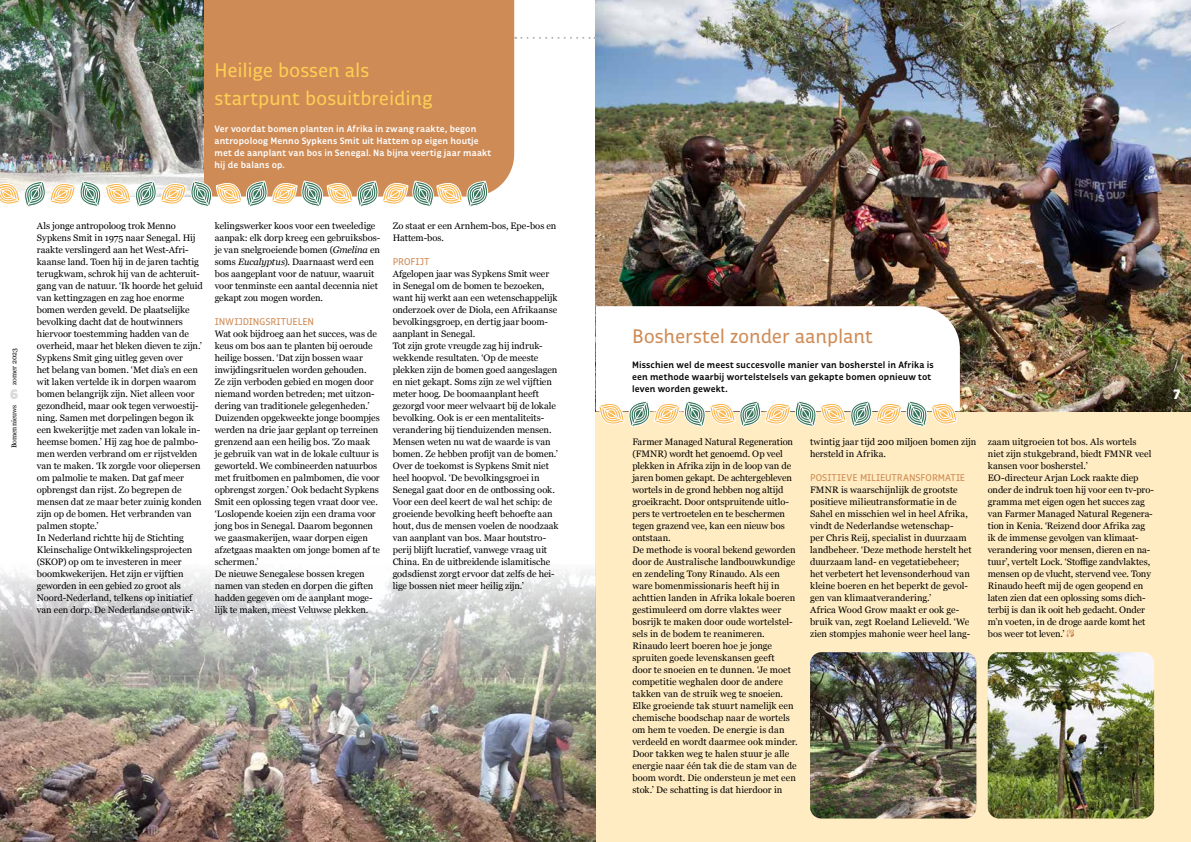
<style>
.page{position:relative;width:1191px;height:842px;background:#fff}
.page>*{position:absolute;margin:0;border:0;box-sizing:border-box;transform-origin:0 0}
.t1{font:20px/28px "Respublika FY";letter-spacing:-.005em;color:#fecf54}
.t2{font:20px "Respublika FY";letter-spacing:-.005em;color:#cf8b55}
.t3{font:900 14px "Respublika FY";color:#dadada}
.t4{font:900 14px "Respublika FY";color:#fff}
.t5{font:10px "Respublika FY";letter-spacing:-.005em;color:#cf8b55}
.t6{font:9.4px/12px "Georgia";letter-spacing:-.005em;color:#000}
.t7{font:700 9.4px/12px "Respublika FY";letter-spacing:.01em;color:#fff}
.t8{font:700 9.4px/12px "Respublika FY";letter-spacing:.01em;color:#000}
.t9{font:7px "Georgia";color:#000}
.s1{font-style:italic}
</style>
<div class="page">
<div style="left:595px;top:412px;width:596px;height:430px;background:#ffecc2"></div>
<img style="left:810px;top:652px;width:166px;height:166px">
<img style="left:987px;top:652px;width:167px;height:166px">
<img style="left:595px;top:0;width:596px;height:412px">
<div style="left:203px;top:0;width:311px;height:193px;background:#cf8b55"></div>
<img style="left:0;top:569px;width:595px;height:273px">
<svg style="left:515px;top:37px;width:80px;height:2px"></svg>
<svg style="left:1066px;top:630px;width:8px;height:7px"></svg>
<img style="left:0;top:0;width:203px;height:180px">
<svg style="left:0;top:180px;width:490px;height:27px"></svg>
<svg style="left:596px;top:306px;width:364px;height:121px"></svg>
<h1 class="t1" style="left:214px;top:57px;width:219px">Heilige bossen als startpunt bosuitbreiding</h1>
<p class="t7" style="left:214px;top:123px;width:278px">Ver voordat bomen planten in Afrika in zwang raakte, begon antropoloog Menno Sypkens Smit uit Hattem op eigen houtje met de aanplant van bos in Senegal. Na bijna veertig jaar maakt hij de balans op.</p>
<p class="t9" style="left:9px;top:385px;width:38px;rotate:-90deg">zomer 2023</p>
<p class="t9" style="left:9px;top:448px;width:45px;rotate:-90deg">Bomennieuws</p>
<h2 class="t3" style="left:10px;top:385px;width:10px">6</h2>
<p class="t6" style="left:37px;top:219px;width:167px">Als jonge antropoloog trok Menno Sypkens Smit in 1975 naar Senegal. Hij raakte verslingerd aan het West-Afri&shy;kaanse land. Toen hij in de jaren tachtig terugkwam, schrok hij van de achteruit&shy;gang van de natuur. ‘Ik hoorde het geluid van kettingzagen en zag hoe enorme bomen werden geveld. De plaatselijke bevolking dacht dat de houtwinners hiervoor toestemming hadden van de overheid, maar het bleken dieven te zijn.’ Sypkens Smit ging uitleg geven over<br>het belang van bomen. ‘Met dia’s en een wit laken vertelde ik in dorpen waarom bomen belangrijk zijn. Niet alleen voor gezondheid, maar ook tegen verwoestij&shy;ning. Samen met dorpelingen begon ik een kwekerijtje met zaden van lokale in&shy;heemse bomen.’ Hij zag hoe de palmbo&shy;men werden verbrand om er rijstvelden van te maken. ‘Ik zorgde voor oliepersen om palmolie te maken. Dat gaf meer opbrengst dan rijst. Zo begrepen de mensen dat ze maar beter zuinig konden zijn op de bomen. Het verbranden van palmen stopte.’<br>In Nederland richtte hij de Stichting Kleinschalige Ontwikkelingsprojecten (SKOP) op om te investeren in meer boomkwekerijen. Het zijn er vijftien geworden in een gebied zo groot als Noord-Nederland, telkens op initiatief van een dorp. De Nederlandse ontwik-</p>
<p class="t6" style="left:215px;top:219px;width:167px">kelingswerker koos voor een tweeledige aanpak: elk dorp kreeg een gebruiksbos&shy;je van snelgroeiende bomen (<span class="s1">Gmelina</span> en soms <span class="s1">Eucalyptus</span>). Daarnaast werd een bos aangeplant voor de natuur, waaruit voor tenminste een aantal decennia niet gekapt zou mogen worden.</p>
<p class="t5" style="left:215px;top:315px;width:101px">INWIJDINGSRITUELEN</p>
<p class="t6" style="left:215px;top:327px;width:167px">Wat ook bijdroeg aan het succes, was de keus om bos aan te planten bij oeroude heilige bossen. ‘Dat zijn bossen waar inwijdingsrituelen worden gehouden.<br>Ze zijn verboden gebied en mogen door niemand worden betreden; met uitzon&shy;dering van traditionele gelegenheden.’ Duizenden opgekweekte jonge boompjes werden na drie jaar geplant op terreinen grenzend aan een heilig bos. ‘Zo maak<br>je gebruik van wat in de lokale cultuur is geworteld. We combineerden natuurbos met fruitbomen en palmbomen, die voor opbrengst zorgen.’ Ook bedacht Sypkens Smit een oplossing tegen vraat door vee. ‘Loslopende koeien zijn een drama voor jong bos in Senegal. Daarom begonnen we gaasmakerijen, waar dorpen eigen afzetgaas maakten om jonge bomen af te schermen.’<br>De nieuwe Senegalese bossen kregen namen van steden en dorpen die giften hadden gegeven om de aanplant moge&shy;lijk te maken, meest Veluwse plekken.</p>
<p class="t6" style="left:393px;top:219px;width:165px">Zo staat er een Arnhem-bos, Epe-bos en<br>Hattem-bos.</p>
<p class="t5" style="left:393px;top:255px;width:38px">PROFIJT</p>
<p class="t6" style="left:393px;top:267px;width:167px">Afgelopen jaar was Sypkens Smit weer in Senegal om de bomen te bezoeken, want hij werkt aan een wetenschappelijk onderzoek over de Diola, een Afrikaanse bevolkingsgroep, en dertig jaar boom&shy;aanplant in Senegal.<br>Tot zijn grote vreugde zag hij indruk&shy;wekkende resultaten. ‘Op de meeste plekken zijn de bomen goed aangeslagen en niet gekapt. Soms zijn ze wel vijftien meter hoog. De boomaanplant heeft gezorgd voor meer welvaart bij de lokale bevolking. Ook is er een mentaliteits&shy;verandering bij tienduizenden mensen.<br>Mensen weten nu wat de waarde is van bomen. Ze hebben profijt van de bomen.’ Over de toekomst is Sypkens Smit niet heel hoopvol. ‘De bevolkingsgroei in Senegal gaat door en de ontbossing ook.<br>Voor een deel keert de wal het schip: de groeiende bevolking heeft behoefte aan hout, dus de mensen voelen de noodzaak van aanplant van bos. Maar houtstro&shy;perij blijft lucratief, vanwege vraag uit China. En de uitbreidende islamitische godsdienst zorgt ervoor dat zelfs de hei&shy;lige bossen niet meer heilig zijn.’</p>
<h1 class="t2" style="left:632px;top:324px;width:242px">Bosherstel zonder aanplant</h1>
<p class="t8" style="left:632px;top:359px;width:303px">Misschien wel de meest succesvolle manier van bosherstel in Afrika is een methode waarbij wortelstelsels van gekapte bomen opnieuw tot leven worden gewekt.</p>
<p class="t6" style="left:632px;top:435px;width:167px">Farmer Managed Natural Regeneration (FMNR) wordt het genoemd. Op veel plekken in Afrika zijn in de loop van de jaren bomen gekapt. De achtergebleven wortels in de grond hebben nog altijd groeikracht. Door ontspruitende uitlo&shy;pers te vertroetelen en te beschermen tegen grazend vee, kan een nieuw bos ontstaan.<br>De methode is vooral bekend geworden door de Australische landbouwkundige en zendeling Tony Rinaudo. Als een ware bomenmissionaris heeft hij in achttien landen in Afrika lokale boeren gestimuleerd om dorre vlaktes weer bosrijk te maken door oude wortelstel&shy;sels in de bodem te reanimeren.<br>Rinaudo leert boeren hoe je jonge spruiten goede levenskansen geeft<br>door te snoeien en te dunnen. ‘Je moet competitie weghalen door de andere takken van de struik weg te snoeien.<br>Elke groeiende tak stuurt namelijk een chemische boodschap naar de wortels om hem te voeden. De energie is dan verdeeld en wordt daarmee ook minder.<br>Door takken weg te halen stuur je alle energie naar één tak die de stam van de boom wordt. Die ondersteun je met een stok.’ De schatting is dat hierdoor in</p>
<p class="t6" style="left:810px;top:435px;width:168px">twintig jaar tijd 200 miljoen bomen zijn hersteld in Afrika.</p>
<p class="t5" style="left:810px;top:471px;width:157px">POSITIEVE MILIEUTRANSFORMATIE</p>
<p class="t6" style="left:810px;top:483px;width:163px">FMNR is waarschijnlijk de grootste positieve milieutransformatie in de Sahel en misschien wel in heel Afrika, vindt de Nederlandse wetenschap-<br>per Chris Reij, specialist in duurzaam landbeheer. ‘Deze methode herstelt het duurzaam land- en vegetatiebeheer; het verbetert het levensonderhoud van kleine boeren en het beperkt de gevol&shy;gen van klimaatverandering.’<br>Africa Wood Grow maakt er ook ge&shy;bruik van, zegt Roeland Lelieveld. ‘We zien stompjes mahonie weer heel lang-</p>
<p class="t6" style="left:987px;top:435px;width:168px">zaam uitgroeien tot bos. Als wortels niet zijn stukgebrand, biedt FMNR veel kansen voor bosherstel.’<br>EO-directeur Arjan Lock raakte diep onder de indruk toen hij voor een tv-pro&shy;gramma met eigen ogen het succes zag van Farmer Managed Natural Regenera&shy;tion in Kenia. ‘Reizend door Afrika zag ik de immense gevolgen van klimaat&shy;verandering voor mensen, dieren en na&shy;tuur’, vertelt Lock. ‘Stoffige zandvlaktes, mensen op de vlucht, stervend vee. Tony Rinaudo heeft mij de ogen geopend en laten zien dat een oplossing soms dich&shy;terbij is dan ik ooit heb gedacht. Onder m’n voeten, in de droge aarde komt het bos weer tot leven.’</p>
<h2 class="t4" style="left:1173px;top:385px;width:8px">7</h2>
</div>
